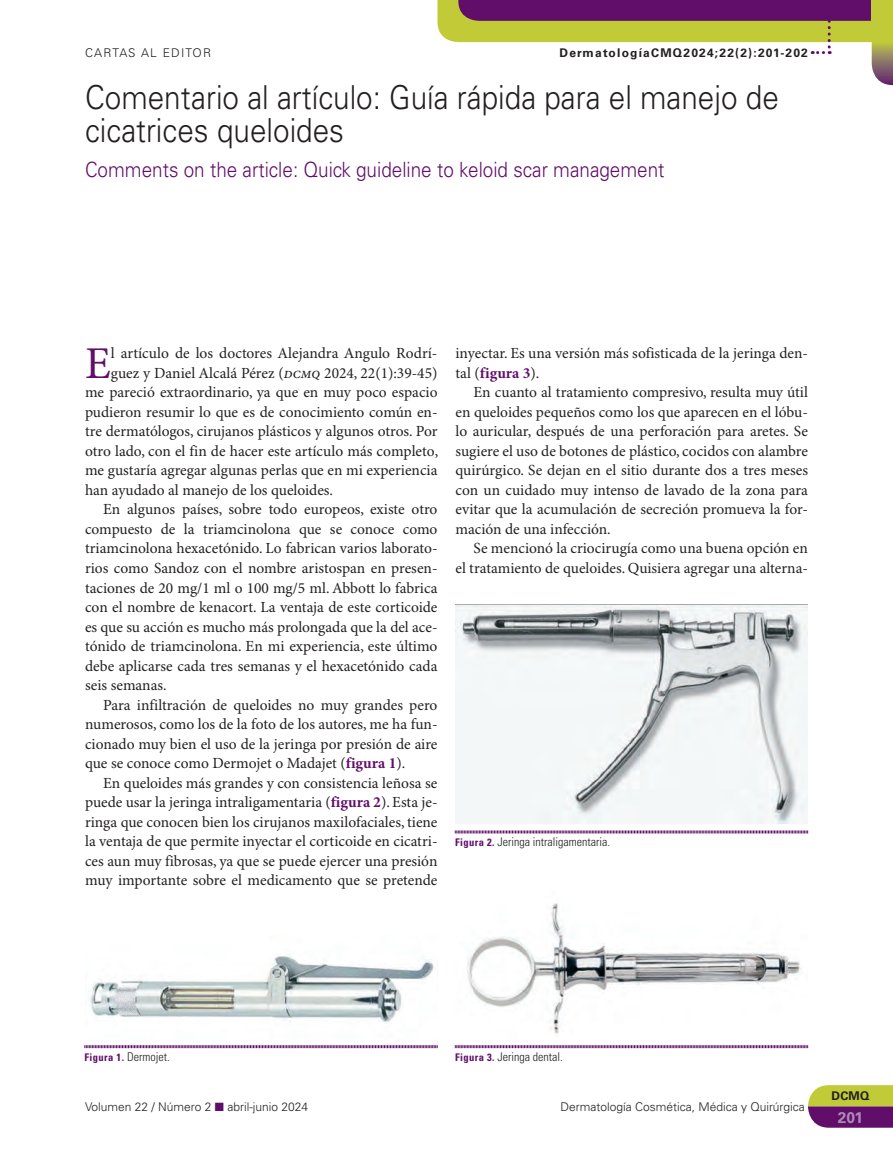
<style>
.page{position:relative;width:893px;height:1149px;background:#fff}
.page>*{position:absolute;margin:0;border:0;box-sizing:border-box;transform-origin:0 0}
.t1{font:45.45px "Minion Pro";color:#600e69}
.t2{font:300 33px/33px "Univers LT Std";color:#231f20;scale:.9 1}
.t3{font:300 21px "Univers LT Std";color:#600e69;scale:.9 1}
.t4{font:15.45px/19.5px "Minion Pro";color:#231f20}
.t5{font:700 15.45px "Univers LT Std";color:#aa8cb4}
.t6{font:300 12px "Univers LT Std";color:#231f20}
.t7{font:300 condensed 12px "Univers LT Std";color:#231f20}
.t8{font:700 12px "Univers LT Std";letter-spacing:.1em;color:#231f20}
.t9{font:300 12px "Univers LT Std";letter-spacing:.1em;color:#231f20}
.s1{font-style:italic}
.s2{font-weight:700;color:#600e69}
.s3{font-weight:700;font-size:10.5px;color:#600e69}
.s4{color:#600e69}
</style>
<div class="page">
<svg style="left:437px;top:0;width:456px;height:85px"></svg>
<svg style="left:808px;top:1085px;width:85px;height:42px;background:#97755a"></svg>
<div style="left:872px;top:0;width:21px;height:42px;background:#c1cb38"></div>
<img style="left:85px;top:954px;width:349px;height:69px">
<img style="left:455px;top:604px;width:353px;height:219px">
<svg style="left:84px;top:1045px;width:354px;height:3px"></svg>
<svg style="left:455px;top:830px;width:353px;height:3px"></svg>
<svg style="left:455px;top:1045px;width:353px;height:3px"></svg>
<img style="left:467px;top:903px;width:334px;height:131px">
<p class="t9" style="left:85px;top:46px;width:128px">CARTAS AL EDITOR</p>
<p class="t8" style="left:559px;top:46px;width:250px">DermatologíaCMQ2024;22(2):201-202</p>
<h2 class="t2" style="left:85px;top:81px;width:772px">Comentario al artículo: Guía rápida para el manejo de cicatrices queloides</h2>
<h3 class="t3" style="left:85px;top:156px;width:645px">Comments on the article: Quick guideline to keloid scar management</h3>
<h1 class="t1" style="left:85px;top:336px;width:27px">E</h1>
<p class="t4" style="left:111px;top:344px;width:328px">l artículo de los doctores Alejandra Angulo Rodrí-</p>
<p class="t4" style="left:111px;top:363px;width:328px">guez y Daniel Alcalá Pérez (<span class="s1">dcmq</span> 2024, 22(1):39-45)</p>
<p class="t4" style="left:85px;top:383px;width:354px">me pareció extraordinario, ya que en muy poco espacio</p>
<p class="t4" style="left:85px;top:402px;width:354px">pudieron resumir lo que es de conocimiento común en-</p>
<p class="t4" style="left:85px;top:422px;width:354px">tre dermatólogos, cirujanos plásticos y algunos otros. Por</p>
<p class="t4" style="left:85px;top:441px;width:355px">otro lado, con el fin de hacer este artículo más completo,</p>
<p class="t4" style="left:85px;top:461px;width:354px">me gustaría agregar algunas perlas que en mi experiencia</p>
<p class="t4" style="left:85px;top:480px;width:250px">han ayudado al manejo de los queloides.</p>
<p class="t4" style="left:103px;top:500px;width:336px">En algunos países, sobre todo europeos, existe otro</p>
<p class="t4" style="left:85px;top:519px;width:354px">compuesto de la triamcinolona que se conoce como</p>
<p class="t4" style="left:85px;top:539px;width:354px">triamcinolona hexacetónido. Lo fabrican varios laborato-</p>
<p class="t4" style="left:85px;top:558px;width:354px">rios como Sandoz con el nombre aristospan en presen-</p>
<p class="t4" style="left:85px;top:578px;width:354px">taciones de 20 mg/1 ml o 100 mg/5 ml. Abbott lo fabrica</p>
<p class="t4" style="left:85px;top:597px;width:354px">con el nombre de kenacort. La ventaja de este corticoide</p>
<p class="t4" style="left:85px;top:617px;width:354px">es que su acción es mucho más prolongada que la del ace-</p>
<p class="t4" style="left:85px;top:636px;width:354px">tónido de triamcinolona. En mi experiencia, este último</p>
<p class="t4" style="left:85px;top:656px;width:354px">debe aplicarse cada tres semanas y el hexacetónido cada</p>
<p class="t4" style="left:85px;top:675px;width:83px">seis semanas.</p>
<p class="t4" style="left:103px;top:695px;width:336px">Para infiltración de queloides no muy grandes pero</p>
<p class="t4" style="left:85px;top:714px;width:354px">numerosos, como los de la foto de los autores, me ha fun-</p>
<p class="t4" style="left:85px;top:734px;width:354px">cionado muy bien el uso de la jeringa por presión de aire</p>
<p class="t4" style="left:85px;top:753px;width:322px">que se conoce como Dermojet o Madajet (<span class="s2">figura 1</span>).</p>
<p class="t4" style="left:103px;top:773px;width:336px">En queloides más grandes y con consistencia leñosa se</p>
<p class="t4" style="left:85px;top:792px;width:354px">puede usar la jeringa intraligamentaria (<span class="s2">figura 2</span>). Esta je-</p>
<p class="t4" style="left:85px;top:812px;width:354px">ringa que conocen bien los cirujanos maxilofaciales, tiene</p>
<p class="t4" style="left:85px;top:831px;width:354px">la ventaja de que permite inyectar el corticoide en cicatri-</p>
<p class="t4" style="left:85px;top:851px;width:354px">ces aun muy fibrosas, ya que se puede ejercer una presión</p>
<p class="t4" style="left:85px;top:870px;width:354px">muy importante sobre el medicamento que se pretende</p>
<p class="t4" style="left:455px;top:344px;width:354px">inyectar. Es una versión más sofisticada de la jeringa den&shy;tal (<span class="s2">figura 3</span>).</p>
<p class="t4" style="left:455px;top:383px;width:354px;text-align:justify;text-indent:18px">En cuanto al tratamiento compresivo, resulta muy útil en queloides pequeños como los que aparecen en el lóbu&shy;lo auricular, después de una perforación para aretes. Se sugiere el uso de botones de plástico, cocidos con alambre quirúrgico. Se dejan en el sitio durante dos a tres meses con un cuidado muy intenso de lavado de la zona para evitar que la acumulación de secreción promueva la for&shy;mación de una infección.</p>
<p class="t4" style="left:455px;top:539px;width:354px;text-align:right">Se mencionó la criocirugía como una buena opción en<br>el tratamiento de queloides. Quisiera agregar una alterna-</p>
<p class="t7" style="left:455px;top:834px;width:157px"><span class="s3">Figura 2.</span> Jeringa intraligamentaria.</p>
<p class="t7" style="left:85px;top:1049px;width:87px"><span class="s3">Figura 1.</span> Dermojet.</p>
<p class="t6" style="left:85px;top:1099px;width:225px">Volumen 22 / Número 2 <span class="s4">■</span> abril-junio 2024</p>
<p class="t7" style="left:455px;top:1049px;width:109px"><span class="s3">Figura 3.</span> Jeringa dental.</p>
<p class="t6" style="left:560px;top:1098px;width:246px">Dermatología Cosmética, Médica y Quirúrgica</p>
<p class="t8" style="left:831px;top:1088px;width:40px">DCMQ</p>
<p class="t5" style="left:838px;top:1107px;width:27px">201</p>
</div>
